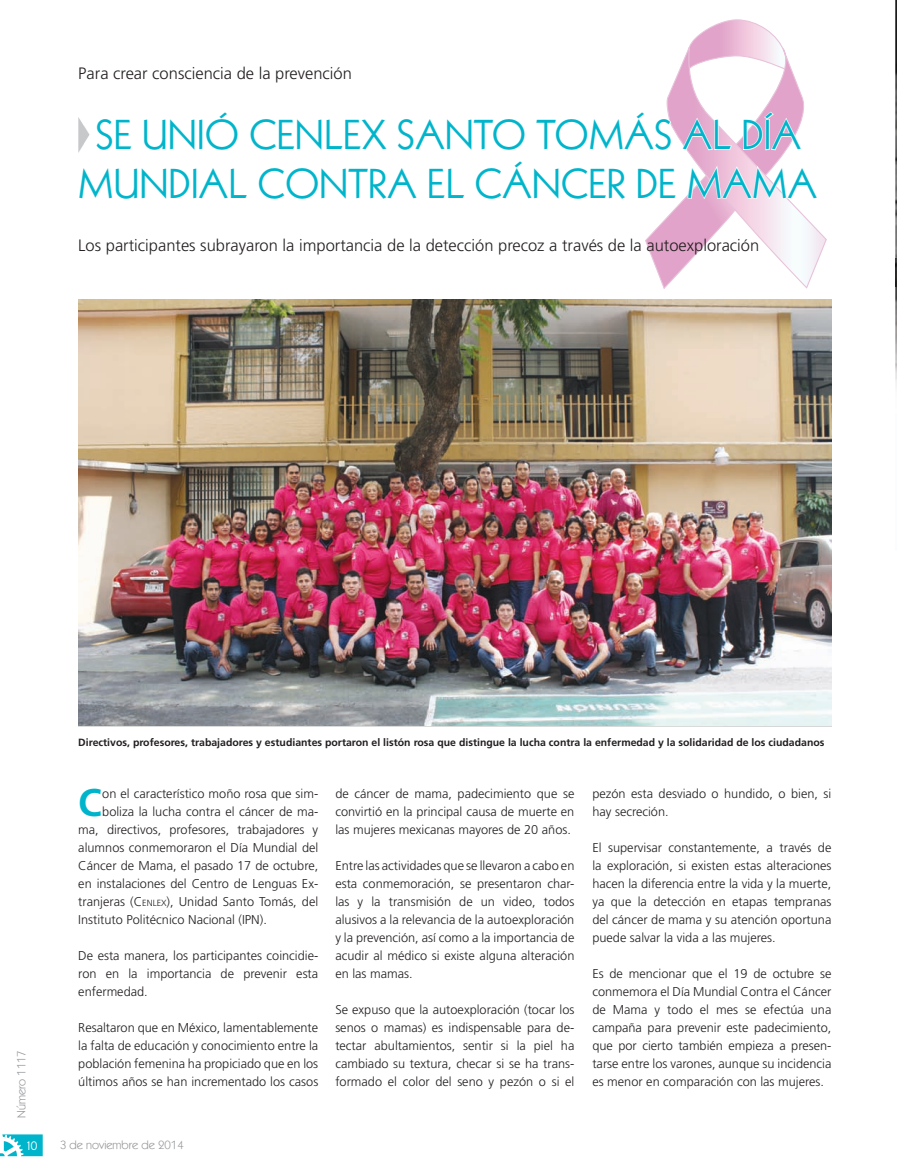
<style>
.page{position:relative;width:897px;height:1173px;background:#fff}
.page>*{position:absolute;margin:0;border:0;box-sizing:border-box;transform-origin:0 0}
.t1{font:40.5px/48.6px "Kabel";letter-spacing:.01em;color:#00b5cb;text-align:center}
.t2{font:700 38.55px "Frutiger";color:#00b5cb}
.t3{font:300 16.5px "Frutiger";color:#231f20}
.t4{font:13.5px "Kabel";color:#fff}
.t5{font:300 12.75px/18px "Frutiger";color:#231f20;text-align:justify}
.t6{font:12px "Kabel IT Cby BT";color:#939598}
.t7{font:700 10.5px "Frutiger";color:#231f20}
.s1{font-style:inherit}
.s2{font-size:8.85px}
</style>
<div class="page">
<svg style="left:0;top:1134px;width:43px;height:22px"></svg>
<img style="left:895px;top:3px;width:1px;height:380px">
<svg style="left:895px;top:258px;width:1px;height:28px"></svg>
<svg style="left:78px;top:19px;width:748px;height:270px"></svg>
<img style="left:78px;top:299px;width:753px;height:427px">
<p class="t3" style="left:78px;top:64px;width:275px">Para crear consciencia de la prevención</p>
<h1 class="t1" style="left:78px;top:111px;width:740px">SE UNIÓ CENLEX SANTO TOMÁS AL DÍA<br>MUNDIAL CONTRA EL CÁNCER DE MAMA</h1>
<p class="t3" style="left:78px;top:236px;width:682px">Los participantes subrayaron la importancia de la detección precoz a través de la autoexploración</p>
<p class="t6" style="left:14px;top:1118px;width:69px;rotate:-90deg">Número 1117</p>
<p class="t4" style="left:27px;top:1137px;width:11px">10</p>
<p class="t7" style="left:78px;top:736px;width:747px">Directivos, profesores, trabajadores y estudiantes portaron el listón rosa que distingue la lucha contra la enfermedad y la solidaridad de los ciudadanos</p>
<h2 class="t2" style="left:78px;top:780px;width:25px">C</h2>
<p class="t5" style="left:102px;top:785px;width:217px">on el característico moño rosa que sim-</p>
<p class="t5" style="left:102px;top:803px;width:217px">boliza la lucha contra el cáncer de ma-</p>
<p class="t5" style="left:78px;top:821px;width:241px">ma, directivos, profesores, trabajadores y</p>
<p class="t5" style="left:78px;top:839px;width:241px">alumnos conmemoraron el Día Mundial del</p>
<p class="t5" style="left:78px;top:857px;width:241px">Cáncer de Mama, el pasado 17 de octubre,</p>
<p class="t5" style="left:78px;top:875px;width:241px">en instalaciones del Centro de Lenguas Ex-</p>
<p class="t5" style="left:78px;top:893px;width:241px">tranjeras (<span class="s1">C</span><span class="s2">ENLEX</span>), Unidad Santo Tomás, del</p>
<p class="t5" style="left:78px;top:911px;width:190px">Instituto Politécnico Nacional (IPN).</p>
<p class="t5" style="left:78px;top:947px;width:241px">De esta manera, los participantes coincidie&shy;ron en la importancia de prevenir esta enfermedad.</p>
<p class="t5" style="left:78px;top:1019px;width:241px">Resaltaron que en México, lamentablemente la falta de educación y conocimiento entre la población femenina ha propiciado que en los últimos años se han incrementado los ca sos</p>
<p class="t5" style="left:335px;top:785px;width:240px">de cáncer de mama, padecimiento que se convirtió en la principal causa de muer te en las mujeres mexicanas mayores de 20 años.</p>
<p class="t5" style="left:335px;top:857px;width:240px">Entre las actividades que se llevaron a cabo en esta conmemoración, se presentaron char&shy;las y la transmisión de un video, todos alusivos a la relevancia de la autoexploración y la prevención, así como a la importancia de acudir al médico si existe alguna alteración en las mamas.</p>
<p class="t5" style="left:335px;top:1001px;width:240px">Se expuso que la autoexploración (tocar los senos o mamas) es indispensable para de&shy;tectar abultamientos, sentir si la piel ha cambiado su textura, checar si se ha trans&shy;formado el color del seno y pezón o si el</p>
<p class="t5" style="left:592px;top:785px;width:240px">pezón esta desviado o hundido, o bien, si hay secreción.</p>
<p class="t5" style="left:592px;top:839px;width:240px">El supervisar constantemente, a través de la exploración, si existen estas alteraciones hacen la diferencia entre la vida y la muerte, ya que la detección en etapas tempranas del cáncer de mama y su atención oportuna puede salvar la vida a las mujeres.</p>
<p class="t5" style="left:592px;top:965px;width:240px">Es de mencionar que el 19 de octubre se conmemora el Día Mundial Contra el Cáncer de Mama y todo el mes se efectúa una campaña para prevenir este padecimiento, que por cierto también empieza a presen&shy;tarse entre los varones, aunque su incidencia es menor en comparación con las mujeres.</p>
<p class="t6" style="left:60px;top:1137px;width:125px">3 de noviembre de 2014</p>
</div>
